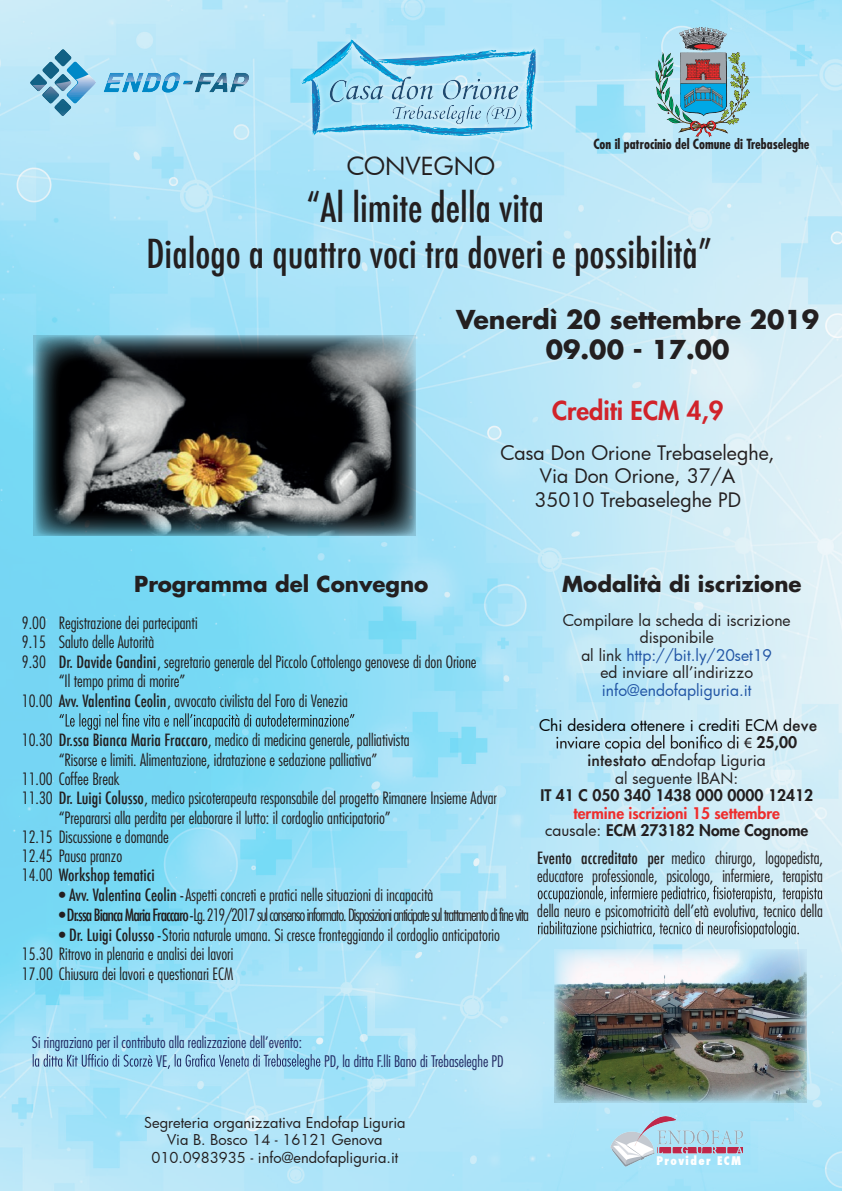
<style>
.page{position:relative;width:842px;height:1191px;background:#fff}
.page>*{position:absolute;margin:0;border:0;box-sizing:border-box;transform-origin:0 0}
.t1{font:500 condensed 39px/46.8px "Futura";color:#231f20;text-align:center}
.t2{font:25.3px/30.4px "Futura Bold Yu";color:#231f20;text-align:center}
.t3{font:800 25.3px "Futura";color:#d1232a}
.t4{font:24.4px "Futura Bk";color:#231f20}
.t5{font:21.4px "Futura Bold Yu";color:#231f20}
.t6{font:19.5px/23.4px "Futura Bk";color:#231f20;text-align:center}
.t7{font:300 condensed 16.6px/19.2px "Futura";color:#231f20}
.t8{font:300 condensed 16.6px "Futura";letter-spacing:-.06em;color:#231f20}
.t9{font:500 condensed 16.6px "Futura";color:#231f20}
.t10{font:15.6px/17.5px "Futura Bk";color:#231f20;text-align:center}
.t11{font:300 condensed 15.6px/18.7px "Futura";color:#222b63}
.t12{font:800 15.6px/17.5px "Futura";color:#ee2d2d;text-align:center}
.t13{font:15.6px "Futura Bk";color:#000001}
.t14{font:800 15.6px "Futura";color:#231f20}
.t15{font:15.6px "Futura Bk";color:#2155a5}
.t16{font:14.6px/17.5px "Futura Bk";color:#231f20;text-align:center}
.t17{font:700 condensed 13.6px "Futura";color:#231f20}
.t18{font:800 condensed 11.7px "Futura";letter-spacing:.12em;color:#fff}
.s1{font-weight:500}
.s2{font-weight:300}
.s3{color:#2155a5}
.s4{font-family:"Futura";font-weight:500;color:#231f20}
.s5{font-family:"Myriad Pro";font-weight:400}
.s6{font-family:"Futura";font-weight:500}
.s7{font-family:"Futura Bk";font-weight:400;color:#231f20}
.s8{color:#231f20}
</style>
<div class="page">
<img style="left:0;top:0;width:842px;height:1191px">
<svg style="left:59px;top:713px;width:296px;height:17px;background:#68b3ca"></svg>
<svg style="left:556px;top:734px;width:182px;height:18px;background:#a8c5d0"></svg>
<img style="left:30px;top:50px;width:218px;height:65px">
<img style="left:656px;top:28px;width:94px;height:109px">
<img style="left:301px;top:26px;width:240px;height:118px">
<svg style="left:33px;top:1054px;width:119px;height:12px"></svg>
<svg style="left:168px;top:1054px;width:152px;height:15px;background:#8dbad7"></svg>
<img style="left:610px;top:1115px;width:133px;height:52px">
<svg style="left:538px;top:885px;width:284px;height:17px;background:#a4c0cb"></svg>
<svg style="left:538px;top:920px;width:261px;height:17px;background:#a2bfca"></svg>
<img style="left:555px;top:949px;width:252px;height:153px">
<img style="left:34px;top:335px;width:382px;height:201px">
<p class="t17" style="left:593px;top:135px;width:217px">Con il patrocinio del Comune di Trebaseleghe</p>
<h3 class="t4" style="left:347px;top:149px;width:150px">CONVEGNO</h3>
<h1 class="t1" style="left:146px;top:184px;width:567px">“Al limite della vita<br>Dialogo a quattro voci tra doveri e possibilità”</h1>
<h2 class="t2" style="left:456px;top:303px;width:365px">Venerdì 20 settembre 2019<br>09.00 - 17.00</h2>
<h2 class="t3" style="left:552px;top:394px;width:173px">Crediti ECM 4,9</h2>
<p class="t6" style="left:501px;top:440px;width:276px">Casa Don Orione Trebaseleghe,<br>Via Don Orione, 37/A<br>35010 Trebaseleghe PD</p>
<p class="t5" style="left:134px;top:569px;width:296px">Programma del Convegno</p>
<p class="t7" style="left:22px;top:613px;width:177px">9.00 Registrazione dei partecipanti</p>
<p class="t7" style="left:22px;top:632px;width:134px">9.15 Saluto delle Autorità</p>
<p class="t7" style="left:22px;top:652px;width:456px">9.30 <span class="s1">Dr. Davide Gandini</span>, segretario generale del Piccolo Cottolengo genovese di don Orione</p>
<p class="t7" style="left:59px;top:671px;width:128px">“Il tempo prima di morire”</p>
<p class="t7" style="left:22px;top:691px;width:327px">10.00 <span class="s1">Avv. Valentina Ceolin</span>, avvocato civilista del Foro di Venezia</p>
<p class="t7" style="left:22px;top:730px;width:389px">10.30 <span class="s1">Dr.ssa Bianca Maria Fraccaro</span>, medico di medicina generale, palliativista</p>
<p class="t7" style="left:59px;top:750px;width:320px">“Risorse e limiti. Alimentazione, idratazione e sedazione palliativa”</p>
<p class="t7" style="left:22px;top:769px;width:99px">11.00 Coffee Break</p>
<p class="t7" style="left:22px;top:788px;width:476px">11.30 <span class="s1">Dr. Luigi Colusso</span>, medico psicoterapeuta responsabile del progetto Rimanere Insieme Advar</p>
<p class="t7" style="left:59px;top:808px;width:334px">“Prepararsi alla perdita per elaborare il lutto: il cordoglio anticipatorio”</p>
<p class="t7" style="left:22px;top:827px;width:149px">12.15 Discussione e domande</p>
<p class="t7" style="left:22px;top:846px;width:102px">12.45 Pausa pranzo</p>
<p class="t9" style="left:22px;top:864px;width:134px"><span class="s2">14.00</span> Workshop tematici</p>
<p class="t7" style="left:59px;top:885px;width:376px">• <span class="s1">Avv. Valentina Ceolin -</span> Aspetti concreti e pratici nelle situazioni di incapacità</p>
<p class="t8" style="left:59px;top:904px;width:472px">•<span class="s1">Dr.ssa BiancaMariaFraccaro -</span>Lg. 219/2017sul consenso informato. Disposizioni anticipate sul trattamento di fine vita</p>
<p class="t7" style="left:22px;top:925px;width:479px;text-indent:37px">• <span class="s1">Dr. Luigi Colusso -</span> Storia naturale umana. Si cresce fronteggiando il cordoglio anticipatorio<br>15.30 Ritrovo in plenaria e analisi dei lavori<br>17.00 Chiusura dei lavori e questionari ECM</p>
<p class="t5" style="left:562px;top:569px;width:241px">Modalità di iscrizione</p>
<p class="t10" style="left:563px;top:611px;width:229px">Compilare la scheda di iscrizione disponibile<br>al link <span class="s3">http://bit.ly/20set19<br></span>ed inviare all’indirizzo</p>
<p class="t15" style="left:602px;top:679px;width:151px">info@endofapliguria.it</p>
<p class="t13" style="left:539px;top:714px;width:280px">Chi desidera ottenere i crediti ECM d<span class="s4">eve</span></p>
<p class="t14" style="left:744px;top:732px;width:55px"><span class="s5">€</span> 25,00</p>
<p class="t10" style="left:588px;top:751px;width:180px"><span class="s6">intestato a</span> Endofap Liguria al seguente IBAN:</p>
<p class="t14" style="left:540px;top:785px;width:274px">IT 41 C 050 340 1438 000 0000 12412</p>
<p class="t12" style="left:545px;top:804px;width:265px">termine iscrizioni 15 settembre <span class="s7">causale:</span> <span class="s8">ECM 273182 Nome Cognome</span></p>
<p class="t7" style="left:537px;top:849px;width:287px;line-height:17.5px"><span class="s1">Evento accreditato per</span> medico chirurgo, logopedista, educatore professionale, psicologo, infermiere, terapista</p>
<p class="t7" style="left:537px;top:901px;width:287px">della neuro e psicomotricità dell’età evolutiva, tecnico della</p>
<p class="t11" style="left:156px;top:1032px;width:147px;text-indent:-124px">Si ringraziano per il contributo alla realizzazione dell’evento:<br>VE</p>
<p class="t11" style="left:324px;top:1051px;width:181px">PD, la ditta F.lli Bano di Trebaseleghe PD</p>
<p class="t16" style="left:144px;top:1113px;width:263px">Segreteria organizzativa Endofap Liguria<br>Via B. Bosco 14 - 16121 Genova<br>010.0983935 - info@endofapliguria.it</p>
<p class="t18" style="left:656px;top:1152px;width:86px">Provider ECM</p>
</div>
